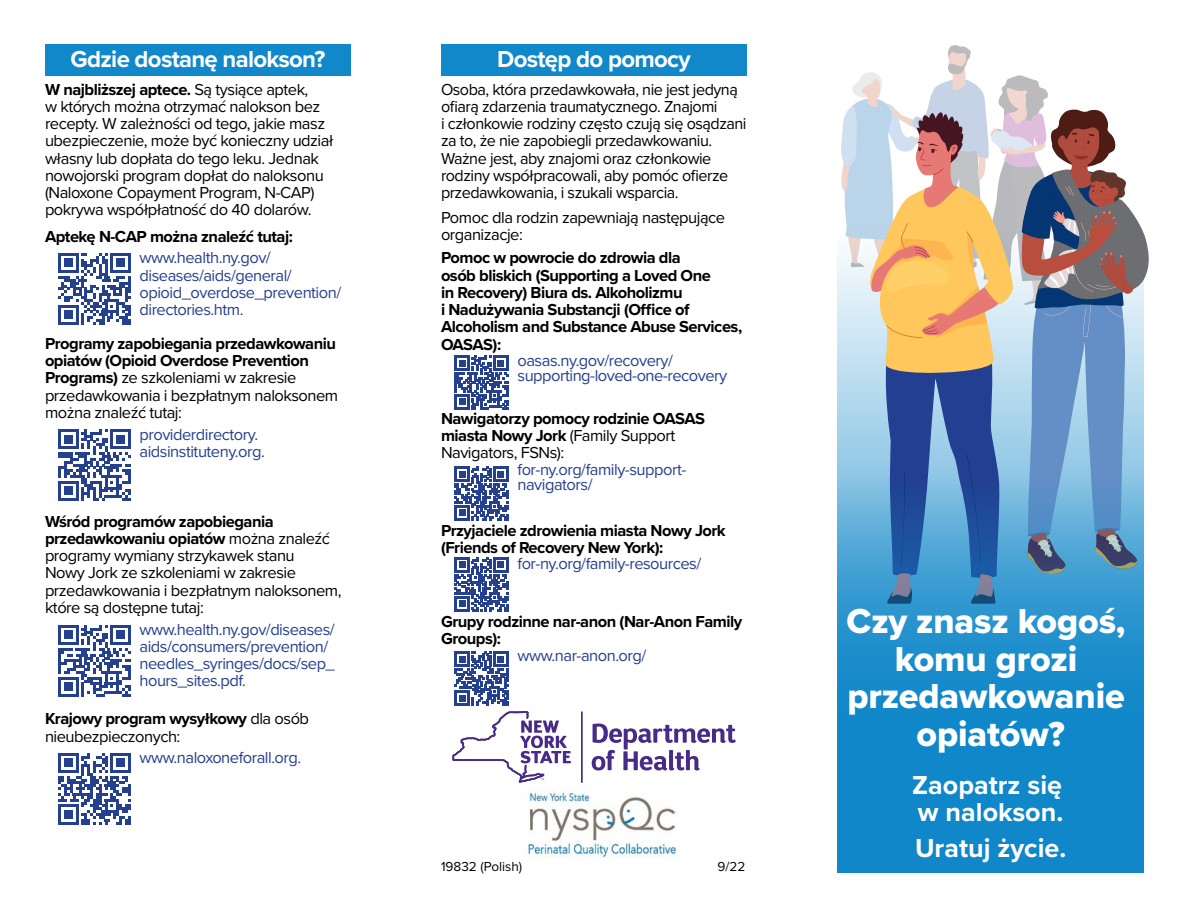
<style>
.page{position:relative;width:1188px;height:918px;background:#fff}
.page>*{position:absolute;margin:0;border:0;box-sizing:border-box;transform-origin:0 0}
.t1{font:36px/37.5px "Proxima Nova Extrabld";letter-spacing:-.005em;color:#fff;text-align:center}
.t2{font:700 27px/27px "Proxima Nova";color:#fff}
.subhead{font:700 24px "Proxima Nova";letter-spacing:-.03em;color:#fff}
.text{font:16.5px/17.2px "Proxima Nova";letter-spacing:-.03em;color:#000}
.hanging_indent{font:16.5px/17.2px "Proxima Nova";letter-spacing:-.03em;color:#25408f}
.text-2{font:700 16.5px/17.2px "Proxima Nova";letter-spacing:-.03em;color:#000}
.hanging_indent-2{font:700 16.5px/17.2px "Proxima Nova";letter-spacing:-.03em;color:#000}
.t3{font:13.5px "Proxima Nova";color:#000}
.s1{font-weight:700}
.s2{font-weight:400}
</style>
<div class="page">
<div style="left:45px;top:44px;width:306px;height:31px;background:#1188c9"></div>
<div style="left:441px;top:44px;width:306px;height:31px;background:#1188c9"></div>
<svg style="left:840px;top:45px;width:308px;height:428px"></svg>
<svg style="left:838px;top:473px;width:306px;height:399px;background:#278dc8"></svg>
<svg style="left:454px;top:355px;width:54px;height:54px"></svg>
<svg style="left:454px;top:466px;width:54px;height:54px"></svg>
<svg style="left:454px;top:557px;width:54px;height:54px"></svg>
<img style="left:527px;top:789px;width:150px;height:69px">
<svg style="left:592px;top:724px;width:144px;height:47px"></svg>
<hr style="left:581px;top:711px;width:2px;height:72px;background:#482b88">
<svg style="left:452px;top:652px;width:119px;height:131px"></svg>
<hr style="left:110px;top:253px;width:21px;height:3px;background:#24418f">
<svg style="left:58px;top:253px;width:72px;height:72px"></svg>
<hr style="left:58px;top:322px;width:21px;height:3px;background:#24418f">
<div style="left:64px;top:310px;width:9px;height:9px;background:#24418f"></div>
<hr style="left:110px;top:429px;width:21px;height:3px;background:#25408f">
<svg style="left:58px;top:429px;width:72px;height:72px"></svg>
<hr style="left:58px;top:498px;width:21px;height:3px;background:#25408f">
<div style="left:64px;top:487px;width:9px;height:8px;background:#25408f"></div>
<hr style="left:110px;top:625px;width:21px;height:3px;background:#25408f">
<svg style="left:58px;top:625px;width:72px;height:72px"></svg>
<hr style="left:58px;top:694px;width:21px;height:3px;background:#25408f">
<div style="left:64px;top:682px;width:9px;height:9px;background:#25408f"></div>
<hr style="left:110px;top:753px;width:21px;height:3px;background:#25408f">
<svg style="left:58px;top:753px;width:72px;height:72px"></svg>
<hr style="left:58px;top:822px;width:21px;height:3px;background:#25408f">
<div style="left:64px;top:810px;width:9px;height:9px;background:#25408f"></div>
<p class="subhead" style="left:71px;top:41px;width:256px">Gdzie dostanę nalokson?</p>
<p class="text" style="left:45px;top:80px;width:290px"><span class="s1">W najbliższej aptece.</span> Są tysiące aptek,<br>w których można otrzymać nalokson bez recepty. W zależności od tego, jakie masz ubezpieczenie, może być konieczny udział własny lub dopłata do tego leku. Jednak nowojorski program dopłat do naloksonu (Naloxone Copayment Program, N-CAP) pokrywa współpłatność do 40 dolarów.</p>
<p class="text-2" style="left:45px;top:227px;width:249px">Aptekę N-CAP można znaleźć tutaj:</p>
<p class="hanging_indent" style="left:139px;top:249px;width:203px">www.health.ny.gov/ diseases/aids/general/ opioid_overdose_prevention/ directories.htm.</p>
<p class="text-2" style="left:45px;top:334px;width:295px">Programy zapobiegania przedawkowaniu opiatów (Opioid Overdose Prevention Programs) <span class="s2">ze szkoleniami w zakresie przedawkowania i bezpłatnym naloksonem można znaleźć tutaj:</span></p>
<p class="hanging_indent" style="left:139px;top:425px;width:127px">providerdirectory. aidsinstituteny.org.</p>
<p class="text" style="left:45px;top:512px;width:298px"><span class="s1">Wśród programów zapobiegania przedawkowaniu opiatów</span> można znaleźć programy wymiany strzykawek stanu<br>Nowy Jork ze szkoleniami w zakresie przedawkowania i bezpłatnym naloksonem, które są dostępne tutaj:</p>
<p class="hanging_indent" style="left:139px;top:620px;width:197px">www.health.ny.gov/diseases/ aids/consumers/prevention/ needles_syringes/docs/sep_ hours_sites.pdf.</p>
<p class="text" style="left:45px;top:710px;width:266px"><span class="s1">Krajowy program wysyłkowy</span> dla osób nieubezpieczonych:</p>
<p class="hanging_indent" style="left:139px;top:749px;width:163px">www.naloxoneforall.org.</p>
<p class="subhead" style="left:497px;top:41px;width:195px">Dostęp do pomocy</p>
<p class="text" style="left:441px;top:80px;width:307px">Osoba, która przedawkowała, nie jest jedyną ofiarą zdarzenia traumatycznego. Znajomi<br>i członkowie rodziny często czują się osądzani za to, że nie zapobiegli przedawkowaniu.<br>Ważne jest, aby znajomi oraz członkowie rodziny współpracowali, aby pomóc ofierze przedawkowania, i szukali wsparcia.</p>
<p class="text" style="left:441px;top:208px;width:286px">Pomoc dla rodzin zapewniają następujące organizacje:</p>
<p class="hanging_indent-2" style="left:441px;top:249px;width:303px">Pomoc w powrocie do zdrowia dla<br>osób bliskich (Supporting a Loved One<br>in Recovery) Biura ds. Alkoholizmu<br>i Nadużywania Substancji (Office of<br>Alcoholism and Substance Abuse Services,<br>OASAS):</p>
<p class="hanging_indent" style="left:517px;top:352px;width:211px;line-height:15px">oasas.ny.gov/recovery/ supporting-loved-one-recovery</p>
<p class="text-2" style="left:441px;top:409px;width:266px">Nawigatorzy pomocy rodzinie OASAS miasta Nowy Jork <span class="s2">(Family Support<br>Navigators, FSNs):</span></p>
<p class="hanging_indent" style="left:517px;top:461px;width:170px;line-height:15px">for-ny.org/family-support&shy;navigators/</p>
<p class="text-2" style="left:441px;top:521px;width:286px">Przyjaciele zdrowienia miasta Nowy Jork (Friends of Recovery New York):</p>
<p class="hanging_indent" style="left:517px;top:555px;width:185px">for-ny.org/family-resources/</p>
<p class="text-2" style="left:441px;top:613px;width:303px">Grupy rodzinne nar-anon (Nar-Anon Family<br>Groups):</p>
<p class="hanging_indent" style="left:517px;top:646px;width:130px">www.nar-anon.org/</p>
<p class="t3" style="left:441px;top:857px;width:83px">19832 (Polish)</p>
<p class="t3" style="left:718px;top:857px;width:29px">9/22</p>
<p class="t1" style="left:847px;top:602px;width:280px">Czy znasz kogoś, komu grozi przedawkowanie opiatów?</p>
<p class="t2" style="left:912px;top:771px;width:153px">Zaopatrz się w nalokson.</p>
<p class="t2" style="left:915px;top:834px;width:153px">Uratuj życie.</p>
</div>
